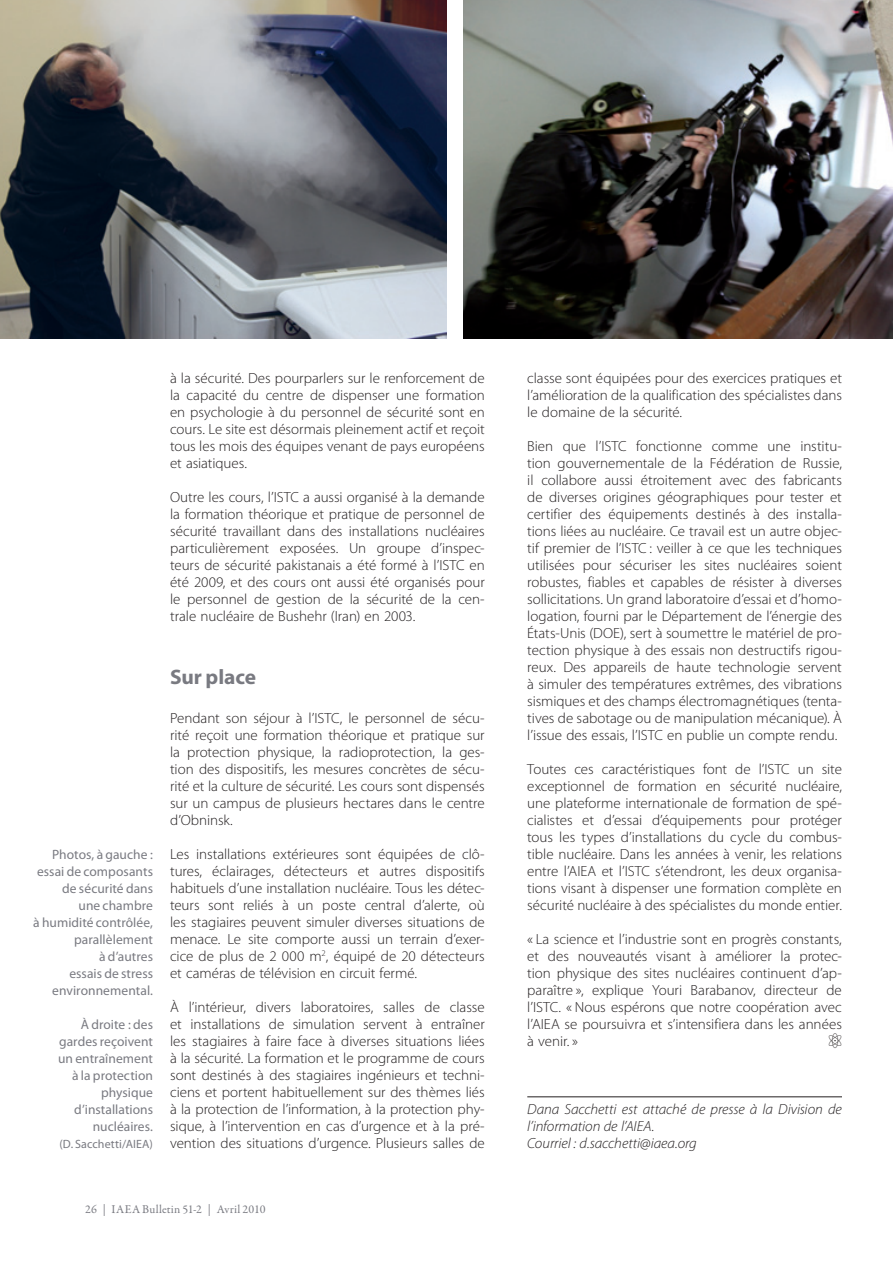
<style>
.page{position:relative;width:893px;height:1263px;background:#fff}
.page>*{position:absolute;margin:0;border:0;box-sizing:border-box;transform-origin:0 0}
.t1{font:700 21px "Myriad Pro";color:#797a81}
.t2{font:300 14.7px/17px "Myriad Pro";letter-spacing:-.005em;color:#231f20;text-align:justify}
.t3{font:italic 300 14.7px/17px "Myriad Pro";letter-spacing:-.005em;color:#231f20}
.t4{font:14.7px "IAEA Logofont";color:#231f20}
.t5{font:13.5px/17px "Myriad Pro";letter-spacing:.005em;color:#797a81;text-align:right}
.t6{font:12px "Garamond Premr Pro";letter-spacing:.02em;color:#797a81}
.t7{font:12px "Myriad Pro";letter-spacing:.01em;color:#797a81}
</style>
<div class="page">
<hr style="left:527px;top:1096px;width:315px;height:1px;background:#231f20">
<img style="left:0;top:0;width:446px;height:338px">
<img style="left:463px;top:0;width:430px;height:339px">
<p class="t2" style="left:170px;top:370px;width:316px">à la sécurité. Des pourparlers sur le renforcement de la capacité du centre de dispenser une formation en psychologie à du personnel de sécurité sont en cours. Le site est désormais pleinement actif et reçoit tous les mois des équipes venant de pays européens et asiatiques.</p>
<p class="t2" style="left:170px;top:489px;width:316px">Outre les cours, l’ISTC a aussi organisé à la demande la formation théorique et pratique de personnel de sécurité travaillant dans des installations nucléaires particulièrement exposées. Un groupe d’inspec&shy;teurs de sécurité pakistanais a été formé à l’ISTC en été 2009, et des cours ont aussi été organisés pour le personnel de gestion de la sécurité de la cen&shy;trale nucléaire de Bushehr (Iran) en 2003.</p>
<p class="t5" style="left:33px;top:846px;width:121px">Photos, à gauche : essai de composants de sécurité dans<br>une chambre<br>à humidité contrôlée, parallèlement<br>à d’autres<br>essais de stress environnemental.</p>
<p class="t5" style="left:58px;top:1016px;width:96px">À droite : des gardes reçoivent un entraînement à la protection physique d’installations nucléaires.</p>
<p class="t7" style="left:59px;top:1137px;width:95px">(D. Sacchetti/AIEA)</p>
<h1 class="t1" style="left:170px;top:663px;width:88px">Sur place</h1>
<p class="t2" style="left:170px;top:710px;width:316px">Pendant son séjour à l’ISTC, le personnel de sécu&shy;rité reçoit une formation théorique et pratique sur la protection physique, la radioprotection, la ges&shy;tion des dispositifs, les mesures concrètes de sécu&shy;rité et la culture de sécurité. Les cours sont dispensés sur un campus de plusieurs hectares dans le centre d’Obninsk.</p>
<p class="t2" style="left:170px;top:846px;width:316px">Les installations extérieures sont équipées de clô&shy;tures, éclairages, détecteurs et autres dispositifs habituels d’une installation nucléaire. Tous les détec&shy;teurs sont reliés à un poste central d’alerte, où les stagiaires peuvent simuler diverses situations de menace. Le site comporte aussi un terrain d’exer&shy;cice de plus de 2 000 m<sup>2</sup>, équipé de 20 détecteurs et caméras de télévision en circuit fermé.</p>
<p class="t2" style="left:170px;top:999px;width:316px">À l’intérieur, divers laboratoires, salles de classe et installations de simulation servent à entraîner les stagiaires à faire face à diverses situations liées à la sécurité. La formation et le programme de cours sont destinés à des stagiaires ingénieurs et techni&shy;ciens et portent habituellement sur des thèmes liés à la protection de l’information, à la protection phy&shy;sique, à l’intervention en cas d’urgence et à la pré&shy;vention des situations d’urgence. Plusieurs salles de</p>
<p class="t6" style="left:85px;top:1201px;width:182px">26 | IAEA Bulletin 51-2 | Avril 2010</p>
<p class="t2" style="left:527px;top:370px;width:316px">classe sont équipées pour des exercices pratiques et l’amélioration de la qualification des spécialistes dans le domaine de la sécurité.</p>
<p class="t2" style="left:527px;top:438px;width:316px">Bien que l’ISTC fonctionne comme une institu&shy;tion gouvernementale de la Fédération de Russie, il collabore aussi étroitement avec des fabricants de diverses origines géographiques pour tester et certifier des équipements destinés à des installa&shy;tions liées au nucléaire. Ce travail est un autre objec&shy;tif premier de l’ISTC : veiller à ce que les techniques utilisées pour sécuriser les sites nucléaires soient robustes, fiables et capables de résister à diverses sollicitations. Un grand laboratoire d’essai et d’homo&shy;logation, fourni par le Département de l’énergie des États-Unis (DOE), sert à soumettre le matériel de pro&shy;tection physique à des essais non destructifs rigou&shy;reux. Des appareils de haute technologie servent à simuler des températures extrêmes, des vibrations sismiques et des champs électromagnétiques (tenta&shy;tives de sabotage ou de manipulation mécanique). À l’issue des essais, l’ISTC en publie un compte rendu.</p>
<p class="t2" style="left:527px;top:761px;width:316px">Toutes ces caractéristiques font de l’ISTC un site exceptionnel de formation en sécurité nucléaire, une plateforme internationale de formation de spé&shy;cialistes et d’essai d’équipements pour protéger tous les types d’installations du cycle du combus&shy;tible nucléaire. Dans les années à venir, les relations entre l’AIEA et l’ISTC s’étendront, les deux organisa&shy;tions visant à dispenser une formation complète en sécurité nucléaire à des spécialistes du monde entier.</p>
<p class="t2" style="left:527px;top:931px;width:316px">« La science et l’industrie sont en progrès constants, et des nouveautés visant à améliorer la protec&shy;tion physique des sites nucléaires continuent d’ap&shy;paraître », explique Youri Barabanov, directeur de l’ISTC. « Nous espérons que notre coopération avec l’AIEA se poursuivra et s’intensifiera dans les années à venir. »</p>
<p class="t4" style="left:828px;top:1033px;width:15px">z</p>
<p class="t3" style="left:527px;top:1100px;width:316px">Dana Sacchetti est attaché de presse à la Division de l’information de l’AIEA.<br>Courriel : d.sacchetti@iaea.org</p>
</div>
